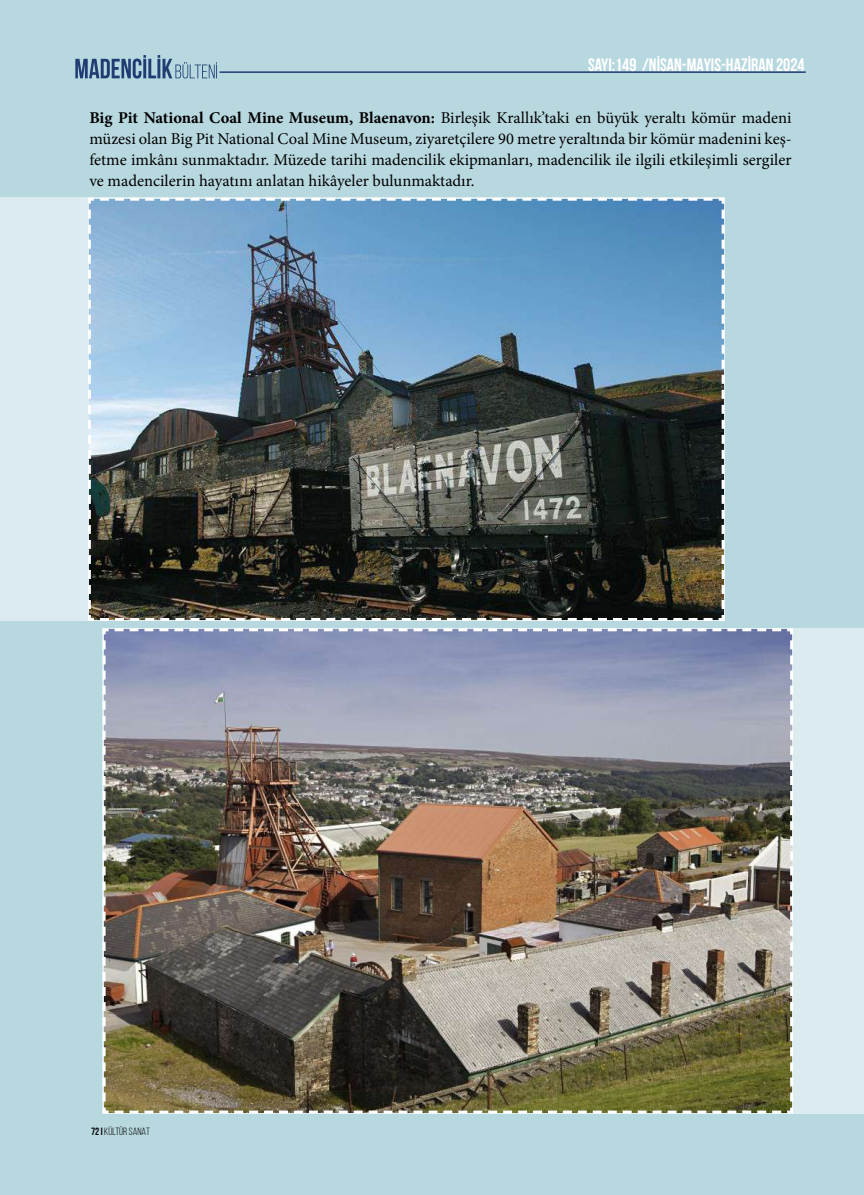
<style>
.page{position:relative;width:864px;height:1195px;background:#fff}
.page>*{position:absolute;margin:0;border:0;box-sizing:border-box;transform-origin:0 0}
.t1{font:700 18px "Bebas Neue";color:#fff}
.t2{font:16.5px/21px "Minion Pro";color:#000;text-align:justify}
.t3{font:10.5px "Bebas Neue";color:#000}
.s1{font-weight:700}
.s2{font-weight:700;color:#020304}
</style>
<div class="page">
<div style="left:0;top:0;width:863px;height:1195px;background:#b8d8e0"></div>
<svg style="left:75px;top:55px;width:142px;height:24px"></svg>
<hr style="left:219px;top:71px;width:586px;height:2px;background:#1f3d71">
<div style="left:0;top:198px;width:724px;height:423px;background:#dbebef"></div>
<div style="left:103px;top:628px;width:760px;height:486px;background:#dbebef"></div>
<img style="left:86px;top:197px;width:639px;height:424px">
<img style="left:102px;top:628px;width:691px;height:486px">
<p class="t1" style="left:587px;top:55px;width:218px">sayı:149 /NİSAN-MAYIS-HAZİRAN 2024</p>
<p class="t2" style="left:89px;top:107px;width:703px"><span class="s1">Big Pit National Coal Mine Museum, Blaenavon:</span> Birleşik Krallık’taki en büyük yeraltı kömür madeni müzesi olan Big Pit National Coal Mine Museum, ziyaretçilere 90 metre yeraltında bir kömür madenini keş&shy;fetme imkânı sunmaktadır. Müzede tarihi madencilik ekipmanları, madencilik ile ilgili etkileşimli sergiler ve madencilerin hayatını anlatan hikâyeler bulunmaktadır.</p>
<p class="t3" style="left:91px;top:1126px;width:60px"><span class="s2">72</span><span class="s1">I</span> KÜLTÜR SANAT</p>
</div>
